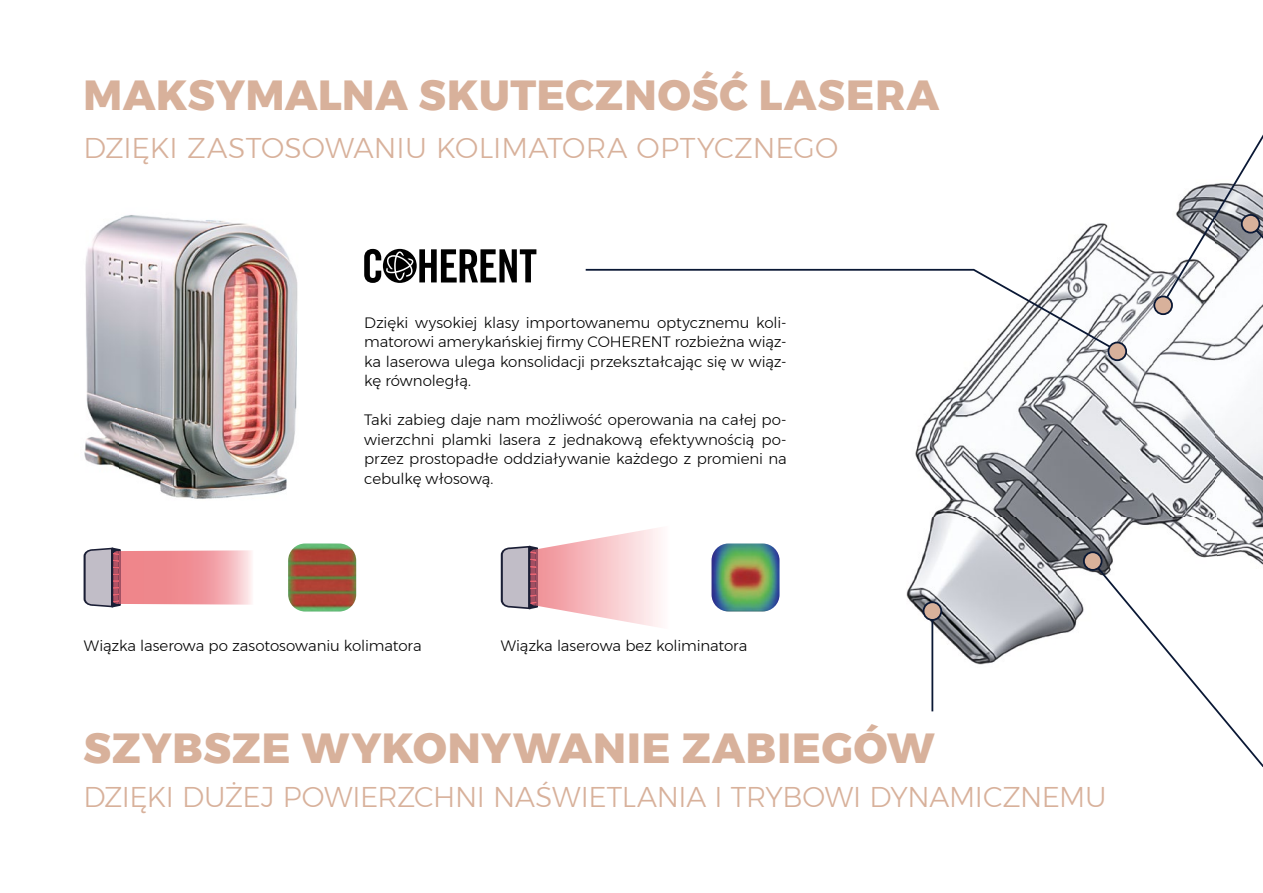
<style>
.page{position:relative;width:1263px;height:893px;background:#fff}
.page>*{position:absolute;margin:0;border:0;box-sizing:border-box;transform-origin:0 0}
.t1{font:800 42px "Montserrat";letter-spacing:.02em;color:#d8b19b}
.t2{font:300 28.5px "Montserrat";letter-spacing:-.01em;color:#d8b19b}
.t3{font:300 15px/19.5px "Montserrat";letter-spacing:-.005em;color:#000;text-align:justify}
</style>
<div class="page">
<img style="left:906px;top:223px;width:357px;height:445px">
<img style="left:84px;top:215px;width:214px;height:284px">
<svg style="left:364px;top:249px;width:172px;height:34px"></svg>
<svg style="left:585px;top:268px;width:534px;height:85px"></svg>
<svg style="left:1159px;top:134px;width:104px;height:229px"></svg>
<svg style="left:1090px;top:559px;width:173px;height:208px"></svg>
<hr style="left:931px;top:608px;width:2px;height:103px;background:#0a1835">
<div style="left:1108px;top:342px;width:18px;height:18px;background:#d8b19b;border-radius:50%"></div>
<div style="left:1107px;top:342px;width:20px;height:19px;border:2px solid #0a1835;border-radius:50%"></div>
<div style="left:1084px;top:552px;width:17px;height:18px;background:#d8b19b;border-radius:50%"></div>
<div style="left:1083px;top:551px;width:19px;height:20px;border:2px solid #0a1835;border-radius:50%"></div>
<div style="left:923px;top:602px;width:18px;height:18px;background:#d8b19b;border-radius:50%"></div>
<div style="left:923px;top:601px;width:19px;height:20px;border:2px solid #0a1835;border-radius:50%"></div>
<div style="left:1154px;top:296px;width:18px;height:18px;background:#d8b19b;border-radius:50%"></div>
<div style="left:1153px;top:296px;width:20px;height:19px;border:2px solid #0a1835;border-radius:50%"></div>
<div style="left:1242px;top:215px;width:17px;height:18px;background:#d8b19b;border-radius:50%"></div>
<div style="left:1241px;top:214px;width:19px;height:20px;border:2px solid #0a1835;border-radius:50%"></div>
<img style="left:288px;top:543px;width:68px;height:68px">
<img style="left:711px;top:543px;width:68px;height:68px">
<img style="left:538px;top:528px;width:122px;height:99px">
<svg style="left:501px;top:546px;width:37px;height:63px;background:#a4929f"></svg>
<svg style="left:84px;top:548px;width:37px;height:59px;background:#a6929f"></svg>
<h1 class="t1" style="left:84px;top:61px;width:857px">MAKSYMALNA SKUTECZNOŚĆ LASERA</h1>
<h2 class="t2" style="left:84px;top:126px;width:756px">DZIĘKI ZASTOSOWANIU KOLIMATORA OPTYCZNEGO</h2>
<p class="t3" style="left:364px;top:313px;width:424px">Dzięki wysokiej klasy importowanemu optycznemu koli&shy;matorowi amerykańskiej firmy COHERENT rozbieżna wiąz&shy;ka laserowa ulega konsolidacji przekształcając się w wiąz&shy;kę równoległą.</p>
<p class="t3" style="left:364px;top:410px;width:424px">Taki zabieg daje nam możliwość operowania na całej po&shy;wierzchni plamki lasera z jednakową efektywnością po&shy;przez prostopadłe oddziaływanie każdego z promieni na cebulkę włosową.</p>
<p class="t3" style="left:84px;top:636px;width:339px">Wiązka laserowa po zasotosowaniu kolimatora</p>
<p class="t3" style="left:501px;top:636px;width:248px">Wiązka laserowa bez koliminatora</p>
<h1 class="t1" style="left:84px;top:714px;width:853px">SZYBSZE WYKONYWANIE ZABIEGÓW</h1>
<h2 class="t2" style="left:84px;top:775px;width:1024px">DZIĘKI DUŻEJ POWIERZCHNI NAŚWIETLANIA I TRYBOWI DYNAMICZNEMU</h2>
</div>
